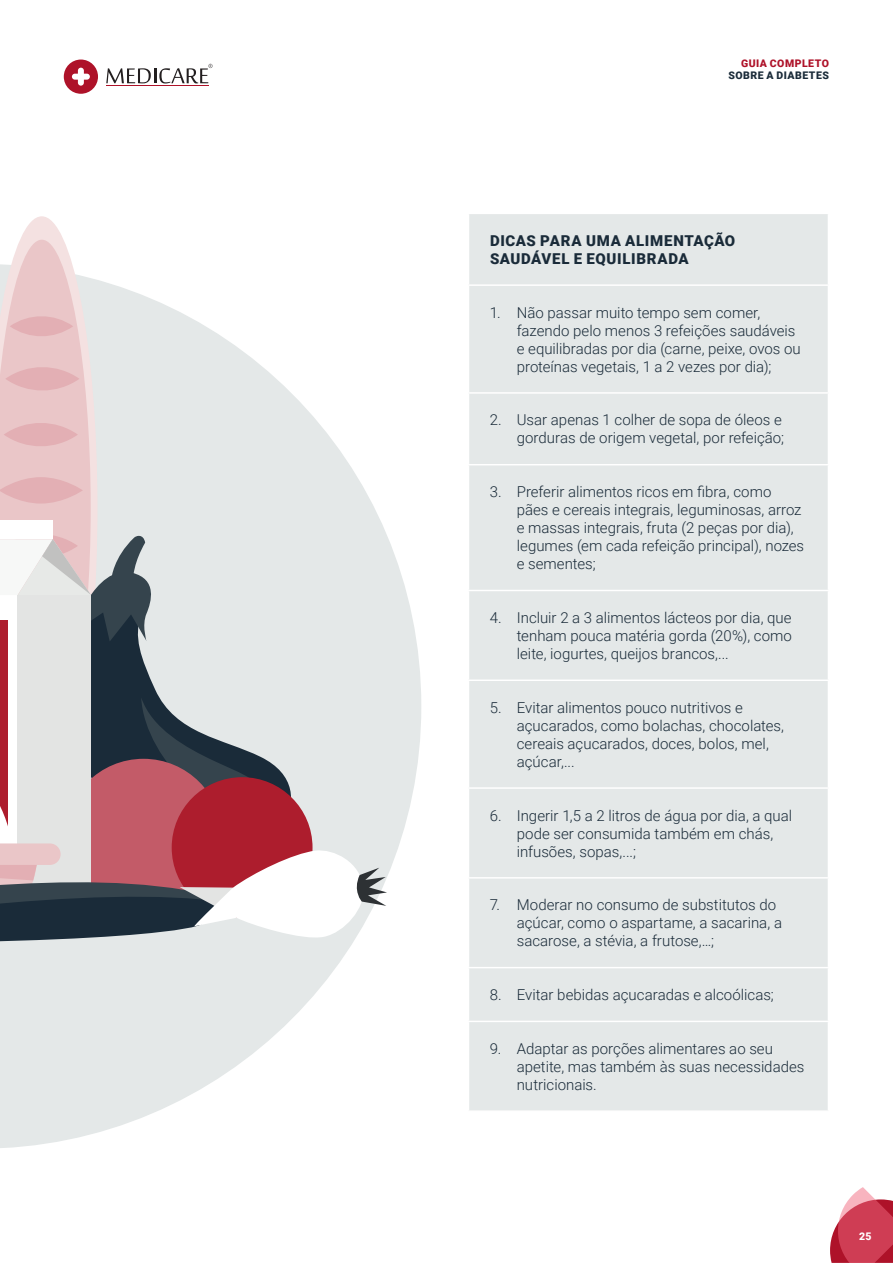
<style>
.page{position:relative;width:893px;height:1263px;background:#fff}
.page>*{position:absolute;margin:0;border:0;box-sizing:border-box;transform-origin:0 0}
.t1{font:300 15px/18px "Roboto";color:#1a2b39}
.t2{font:900 15px/18px "Roboto";letter-spacing:.045em;color:#1a2b39}
.t3{font:900 10.5px "Roboto";letter-spacing:.05em;color:#1a2b39}
.t4{font:900 10.5px "Roboto";letter-spacing:.05em;color:#ae1229}
.t5{font:900 10.5px "Roboto";color:#fff}
</style>
<div class="page">
<svg style="left:830px;top:1187px;width:63px;height:76px"></svg>
<svg style="left:64px;top:60px;width:34px;height:34px"></svg>
<svg style="left:106px;top:64px;width:107px;height:19px"></svg>
<hr style="left:106px;top:85px;width:102px;height:1px;background:#ae1229">
<div style="left:469px;top:214px;width:359px;height:896px;background:#e4e8e8"></div>
<hr style="left:468px;top:284px;width:361px;height:2px;background:#fff">
<hr style="left:468px;top:392px;width:361px;height:2px;background:#fff">
<hr style="left:468px;top:464px;width:361px;height:1px;background:#fff">
<hr style="left:468px;top:590px;width:361px;height:1px;background:#fff">
<hr style="left:468px;top:679px;width:361px;height:2px;background:#fff">
<hr style="left:468px;top:787px;width:361px;height:2px;background:#fff">
<hr style="left:468px;top:877px;width:361px;height:1px;background:#fff">
<hr style="left:468px;top:967px;width:361px;height:1px;background:#fff">
<hr style="left:468px;top:1021px;width:361px;height:1px;background:#fff">
<svg style="left:0;top:280px;width:421px;height:868px;fill:#e4e8e8"></svg>
<svg style="left:20px;top:216px;width:78px;height:314px"></svg>
<svg style="left:0;top:240px;width:91px;height:290px;background:#eccfd0"></svg>
<svg style="left:10px;top:313px;width:63px;height:27px;background:#e6babd"></svg>
<svg style="left:5px;top:363px;width:74px;height:31px;background:#e6babd"></svg>
<svg style="left:4px;top:419px;width:74px;height:31px;background:#e6babd"></svg>
<svg style="left:0;top:477px;width:83px;height:27px;background:#e5b6ba"></svg>
<svg style="left:91px;top:568px;width:240px;height:129px;background:#d4d9da"></svg>
<div style="left:0;top:595px;width:18px;height:336px;background:#fff"></div>
<div style="left:0;top:620px;width:7px;height:286px;background:#ad1d2d"></div>
<div style="left:18px;top:595px;width:73px;height:336px;background:#e3e4e3"></div>
<svg style="left:0;top:530px;width:158px;height:137px"></svg>
<div style="left:0;top:520px;width:53px;height:19px;background:#fff"></div>
<svg style="left:0;top:697px;width:387px;height:252px"></svg>
<p class="t4" style="left:741px;top:56px;width:89px">GUIA COMPLETO</p>
<p class="t3" style="left:728px;top:68px;width:102px">SOBRE A DIABETES</p>
<p class="t2" style="left:490px;top:231px;width:247px">DICAS PARA UMA ALIMENTAÇÃO<br>SAUDÁVEL E EQUILIBRADA</p>
<p class="t1" style="left:517px;top:303px;width:285px;text-indent:-27px">1. Não passar muito tempo sem comer, fazendo pelo menos 3 refeições saudáveis e equilibradas por dia (carne, peixe, ovos ou proteínas vegetais, 1 a 2 vezes por dia);</p>
<p class="t1" style="left:490px;top:411px;width:296px;text-align:right">2. Usar apenas 1 colher de sopa de óleos e gorduras de origem vegetal, por refeição;</p>
<p class="t1" style="left:517px;top:482px;width:289px;text-indent:-27px">3. Preferir alimentos ricos em fibra, como pães e cereais integrais, leguminosas, arroz e massas integrais, fruta (2 peças por dia), legumes (em cada refeição principal), nozes e sementes;</p>
<p class="t1" style="left:517px;top:608px;width:277px;text-align:justify;text-indent:-27px">4. Incluir 2 a 3 alimentos lácteos por dia, que tenham pouca matéria gorda (20%), como leite, iogurtes, queijos brancos,...</p>
<p class="t1" style="left:517px;top:698px;width:269px;text-indent:-27px">5. Evitar alimentos pouco nutritivos e açucarados, como bolachas, chocolates, cereais açucarados, doces, bolos, mel, açúcar,...</p>
<p class="t1" style="left:517px;top:806px;width:277px;text-indent:-27px">6. Ingerir 1,5 a 2 litros de água por dia, a qual pode ser consumida também em chás, infusões, sopas,...;</p>
<p class="t1" style="left:517px;top:895px;width:267px;text-indent:-27px">7. Moderar no consumo de substitutos do açúcar, como o aspartame, a sacarina, a sacarose, a stévia, a frutose,…;</p>
<p class="t1" style="left:490px;top:985px;width:286px">8. Evitar bebidas açucaradas e alcoólicas;</p>
<p class="t1" style="left:517px;top:1039px;width:289px;text-indent:-27px">9. Adaptar as porções alimentares ao seu apetite, mas também às suas necessidades nutricionais.</p>
<p class="t5" style="left:859px;top:1229px;width:14px">25</p>
</div>
